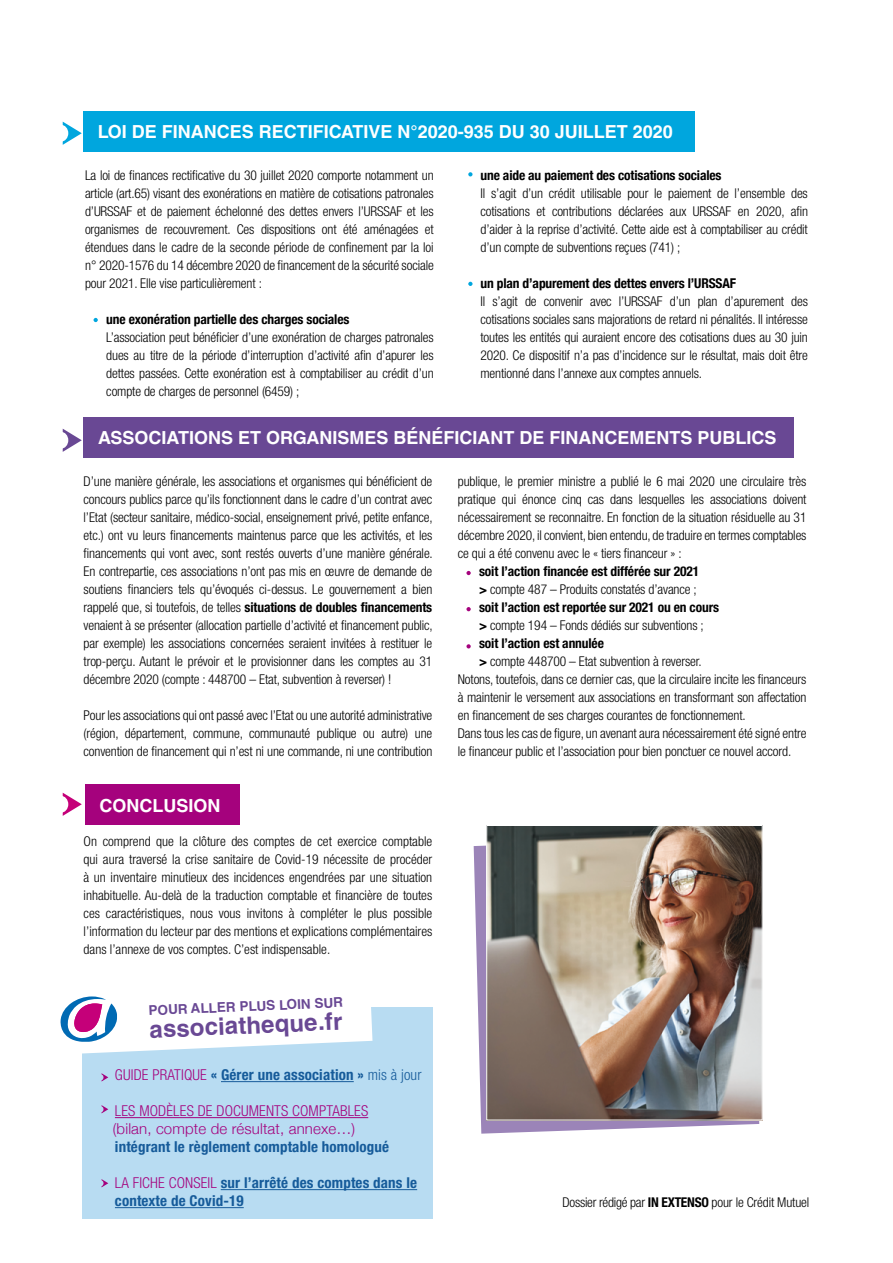
<style>
.page{position:relative;width:893px;height:1263px;background:#fff}
.page>*{position:absolute;margin:0;border:0;box-sizing:border-box;transform-origin:0 0}
.t1{font:700 24px "Helvetica LT Std";color:#694894}
.t2{font:700 18px "Helvetica LT Std";color:#fff}
.t3{font:700 condensed 15px/18px "Helvetica Neue";letter-spacing:.01em;color:#165b9a}
.t4{font:700 condensed 15px/18px "Helvetica Neue";letter-spacing:.01em;color:#165b9a}
.t5{font:300 condensed 15px "Helvetica Neue";letter-spacing:.01em;color:#a5027d}
.t6{font:300 condensed 13.5px/18px "Helvetica Neue";letter-spacing:-.01em;color:#000;text-align:justify}
.t7{font:700 condensed 13.5px "Helvetica Neue";letter-spacing:-.01em;color:#000}
.t8{font:700 condensed 13.5px "Helvetica Neue";letter-spacing:-.01em;color:#000}
.t9{font:700 13.5px "Helvetica LT Std";color:#694894}
.s1{font-weight:700}
.s2{font-weight:300;color:#a5027d}
.s3{font-weight:300}
.s4{font-weight:300;font-stretch:normal;color:#a5027d}
.s5{font-style:inherit}
</style>
<div class="page">
<div style="left:83px;top:112px;width:611px;height:40px;background:#00a6de"></div>
<div style="left:84px;top:417px;width:710px;height:40px;background:#694894"></div>
<div style="left:85px;top:784px;width:155px;height:40px;background:#a5027d"></div>
<svg style="left:63px;top:793px;width:19px;height:23px"></svg>
<div style="left:54px;top:796px;width:14px;height:17px;background:#fff;border-radius:50%"></div>
<div style="left:82px;top:1007px;width:351px;height:212px;background:#b8dcf2"></div>
<hr style="left:221px;top:1081px;width:133px;height:1px;background:#165b9a">
<hr style="left:115px;top:1117px;width:253px;height:1px;background:#a5027d">
<hr style="left:221px;top:1189px;width:196px;height:1px;background:#165b9a">
<hr style="left:115px;top:1207px;width:129px;height:1px;background:#165b9a">
<svg style="left:101px;top:1073px;width:7px;height:8px"></svg>
<svg style="left:60px;top:996px;width:312px;height:58px"></svg>
<svg style="left:101px;top:1105px;width:7px;height:8px"></svg>
<svg style="left:101px;top:1179px;width:7px;height:8px"></svg>
<svg style="left:94px;top:318px;width:4px;height:4px"></svg>
<svg style="left:468px;top:172px;width:4px;height:4px"></svg>
<svg style="left:468px;top:282px;width:4px;height:4px"></svg>
<svg style="left:466px;top:571px;width:5px;height:4px"></svg>
<svg style="left:466px;top:607px;width:5px;height:4px"></svg>
<svg style="left:466px;top:644px;width:5px;height:4px"></svg>
<svg style="left:63px;top:429px;width:19px;height:23px"></svg>
<div style="left:54px;top:432px;width:14px;height:17px;background:#fff;border-radius:50%"></div>
<svg style="left:63px;top:122px;width:19px;height:23px"></svg>
<div style="left:54px;top:125px;width:14px;height:17px;background:#fff;border-radius:50%"></div>
<svg style="left:474px;top:845px;width:285px;height:289px;fill:#9b84b8"></svg>
<img style="left:488px;top:827px;width:273px;height:291px">
<div style="left:486px;top:825px;width:277px;height:295px;border:1px solid #fff"></div>
<h2 class="t2" style="left:98px;top:121px;width:577px">LOI DE FINANCES RECTIFICATIVE N°2020-935 DU 30 JUILLET 2020</h2>
<p class="t6" style="left:85px;top:166px;width:350px">La loi de finances rectificative du 30 juillet 2020 comporte notamment un article (art.65) visant des exonérations en matière de cotisations patronales d’URSSAF et de paiement échelonné des dettes envers l’URSSAF et les organismes de recouvrement. Ces dispositions ont été aménagées et étendues dans le cadre de la seconde période de confinement par la loi n° 2020-1576 du 14 décembre 2020 de financement de la sécurité sociale pour 2021. Elle vise particulièrement :</p>
<p class="t7" style="left:106px;top:308px;width:245px">une exonération partielle des charges sociales</p>
<p class="t6" style="left:106px;top:328px;width:329px">L’association peut bénéficier d’une exonération de charges patronales dues au titre de la période d’interruption d’activité afin d’apurer les dettes passées. Cette exonération est à comptabiliser au crédit d’un compte de charges de personnel (6459) ;</p>
<p class="t7" style="left:480px;top:164px;width:243px">une aide au paiement des cotisations sociales</p>
<p class="t6" style="left:480px;top:184px;width:329px">Il s’agit d’un crédit utilisable pour le paiement de l’ensemble des cotisations et contributions déclarées aux URSSAF en 2020, afin d’aider à la reprise d’activité. Cette aide est à comptabiliser au crédit d’un compte de subventions reçues (741) ;</p>
<p class="t7" style="left:480px;top:272px;width:257px">un plan d’apurement des dettes envers l’URSSAF</p>
<p class="t6" style="left:480px;top:292px;width:329px">Il s’agit de convenir avec l’URSSAF d’un plan d’apurement des cotisations sociales sans majorations de retard ni pénalités. Il intéresse toutes les entités qui auraient encore des cotisations dues au 30 juin 2020. Ce dispositif n’a pas d’incidence sur le résultat, mais doit être mentionné dans l’annexe aux comptes annuels.</p>
<h2 class="t2" style="left:98px;top:427px;width:680px">ASSOCIATIONS ET ORGANISMES BÉNÉFICIANT DE FINANCEMENTS PUBLICS</h2>
<p class="t6" style="left:84px;top:472px;width:351px">D’une manière générale, les associations et organismes qui bénéficient de concours publics parce qu’ils fonctionnent dans le cadre d’un contrat avec l’Etat (secteur sanitaire, médico-social, enseignement privé, petite enfance, etc.) ont vu leurs financements maintenus parce que les activités, et les financements qui vont avec, sont restés ouverts d’une manière générale.<br>En contrepartie, ces associations n’ont pas mis en œuvre de demande de soutiens financiers tels qu’évoqués ci-dessus. Le gouvernement a bien rappelé que, si toutefois, de telles <span class="s1">situations de doubles financements </span>venaient à se présenter (allocation partielle d’activité et financement public, par exemple) les associations concernées seraient invitées à restituer le trop-perçu. Autant le prévoir et le provisionner dans les comptes au 31 décembre 2020 (compte : 448700 – Etat, subvention à reverser) !</p>
<p class="t6" style="left:84px;top:706px;width:350px">Pour les associations qui ont passé avec l’Etat ou une autorité administrative (région, département, commune, communauté publique ou autre) une convention de financement qui n’est ni une commande, ni une contribution</p>
<h2 class="t2" style="left:99px;top:794px;width:122px">CONCLUSION</h2>
<p class="t6" style="left:84px;top:832px;width:350px">On comprend que la clôture des comptes de cet exercice comptable qui aura traversé la crise sanitaire de Covid-19 nécessite de procéder à un inventaire minutieux des incidences engendrées par une situation inhabituelle. Au-delà de la traduction comptable et financière de toutes ces caractéristiques, nous vous invitons à compléter le plus possible l’information du lecteur par des mentions et explications complémentaires dans l’annexe de vos comptes. C’est indispensable.</p>
<p class="t9" style="left:148px;top:1003px;width:196px;rotate:-3deg">POUR ALLER PLUS LOIN SUR</p>
<h1 class="t1" style="left:149px;top:1014px;width:195px;rotate:-2deg">associatheque.fr</h1>
<p class="t3" style="left:115px;top:1065px;width:308px"><span class="s2">GUIDE PRATIQUE</span> « Gérer une association » <span class="s3">mis à jour</span></p>
<p class="t5" style="left:115px;top:1102px;width:255px">LES MODÈLES DE DOCUMENTS COMPTABLES</p>
<p class="t4" style="left:113px;top:1119px;width:278px"><span class="s4">(bilan, compte de résultat, annexe…) </span><span class="s5">in</span>tégrant le règlement comptable homologué</p>
<p class="t3" style="left:115px;top:1173px;width:304px"><span class="s2">LA FICHE CONSEIL</span> sur l’arrêté des comptes dans le contexte de Covid-19</p>
<p class="t6" style="left:458px;top:472px;width:350px">publique, le premier ministre a publié le 6 mai 2020 une circulaire très pratique qui énonce cinq cas dans lesquelles les associations doivent nécessairement se reconnaitre. En fonction de la situation résiduelle au 31 décembre 2020, il convient, bien entendu, de traduire en termes comptables ce qui a été convenu avec le « tiers financeur » :</p>
<p class="t8" style="left:479px;top:563px;width:222px">soit l’action financée est différée sur 2021</p>
<p class="t6" style="left:479px;top:580px;width:219px"><span class="s1">&gt;</span> compte 487 – Produits constatés d’avance ;</p>
<p class="t8" style="left:479px;top:599px;width:241px">soit l’action est reportée sur 2021 ou en cours</p>
<p class="t6" style="left:479px;top:616px;width:226px"><span class="s1">&gt;</span> compte 194 – Fonds dédiés sur subventions ;</p>
<p class="t8" style="left:479px;top:635px;width:126px">soit l’action est annulée</p>
<p class="t6" style="left:479px;top:652px;width:224px"><span class="s1">&gt;</span> compte 448700 – Etat subvention à reverser.</p>
<p class="t6" style="left:458px;top:670px;width:350px">Notons, toutefois, dans ce dernier cas, que la circulaire incite les financeurs</p>
<p class="t6" style="left:458px;top:688px;width:350px">à maintenir le versement aux associations en transformant son affectation</p>
<p class="t6" style="left:458px;top:706px;width:289px">en financement de ses charges courantes de fonctionnement.</p>
<p class="t6" style="left:458px;top:724px;width:350px">Dans tous les cas de figure, un avenant aura nécessairement été signé entre</p>
<p class="t6" style="left:458px;top:742px;width:335px">le financeur public et l’association pour bien ponctuer ce nouvel accord.</p>
<p class="t6" style="left:563px;top:1193px;width:248px">Dossier rédigé par <span class="s1">IN EXTENSO</span> pour le Crédit Mutuel</p>
</div>
